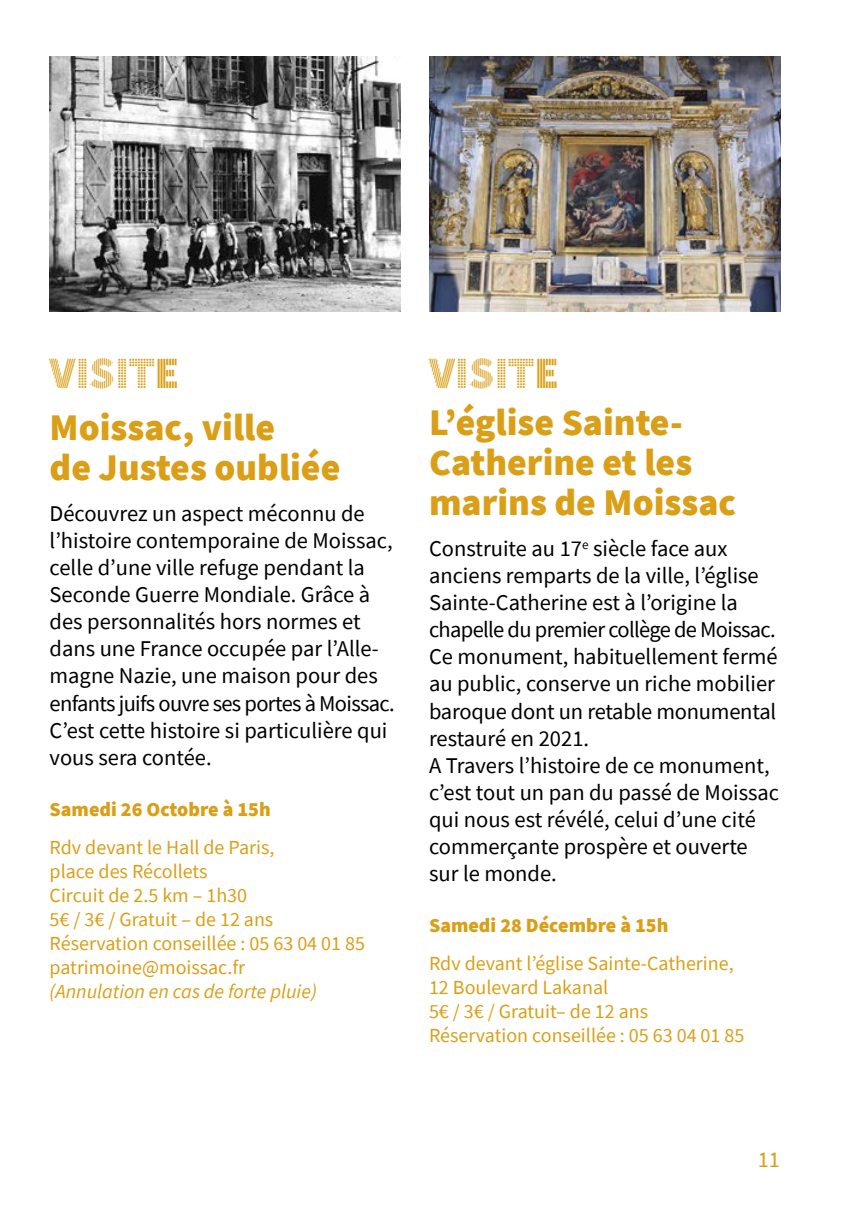
<style>
.page{position:relative;width:851px;height:1205px;background:#fff}
.page>*{position:absolute;margin:0;border:0;box-sizing:border-box;transform-origin:0 0}
.t1{font:900 45px "Source Sans Pro DISPLAYV2";color:#da9f17}
.t2{font:900 37.5px/40px "Source Sans Pro";color:#da9f17}
.t3{font:22.5px/27px "Source Sans Pro";color:#000}
.t4{font:22.5px "Source Sans Pro";color:#da9f17}
.t5{font:20px/24px "Source Sans Pro";color:#da9f17}
.t6{font:900 20px "Source Sans Pro";color:#da9f17}
.t7{font:italic 20px "Source Sans Pro";color:#da9f17}
</style>
<div class="page">
<img style="left:50px;top:57px;width:350px;height:255px">
<img style="left:429px;top:57px;width:351px;height:255px">
<h1 class="t1" style="left:50px;top:350px;width:131px">VISITE</h1>
<h2 class="t2" style="left:50px;top:407px;width:292px">Moissac, ville<br>de Justes oubliée</h2>
<p class="t3" style="left:50px;top:500px;width:346px">Découvrez un aspect méconnu de l’histoire contemporaine de Moissac, celle d’une ville refuge pendant la Seconde Guerre Mondiale. Grâce à des personnalités hors normes et dans une France occupée par l’Alle&shy;magne Nazie, une maison pour des enfants juifs ouvre ses portes à Moissac.<br>C’est cette histoire si particulière qui vous sera contée.</p>
<p class="t6" style="left:50px;top:795px;width:222px">Samedi 26 Octobre à 15h</p>
<p class="t5" style="left:50px;top:835px;width:317px">Rdv devant le Hall de Paris,<br>place des Récollets<br>Circuit de 2.5 km – 1h30<br>5€ / 3€ / Gratuit – de 12 ans<br>Réservation conseillée : 05 63 04 01 85 patrimoine@moissac.fr</p>
<p class="t7" style="left:50px;top:978px;width:269px">(Annulation en cas de forte pluie)</p>
<h1 class="t1" style="left:429px;top:350px;width:131px">VISITE</h1>
<h2 class="t2" style="left:429px;top:402px;width:308px">L’église Sainte-<br>Catherine et les marins de Moissac</h2>
<p class="t3" style="left:429px;top:535px;width:351px">Construite au 17<sup>e</sup> siècle face aux anciens remparts de la ville, l’église Sainte-Catherine est à l’origine la chapelle du premier collège de Moissac.<br>Ce monument, habituellement fermé au public, conserve un riche mobilier baroque dont un retable monumental restauré en 2021.<br>A Travers l’histoire de ce monument, c’est tout un pan du passé de Moissac qui nous est révélé, celui d’une cité commerçante prospère et ouverte sur le monde.</p>
<p class="t6" style="left:429px;top:911px;width:241px">Samedi 28 Décembre à 15h</p>
<p class="t5" style="left:429px;top:951px;width:317px">Rdv devant l’église Sainte-Catherine,<br>12 Boulevard Lakanal<br>5€ / 3€ / Gratuit– de 12 ans<br>Réservation conseillée : 05 63 04 01 85</p>
<p class="t4" style="left:757px;top:1145px;width:24px">11</p>
</div>
